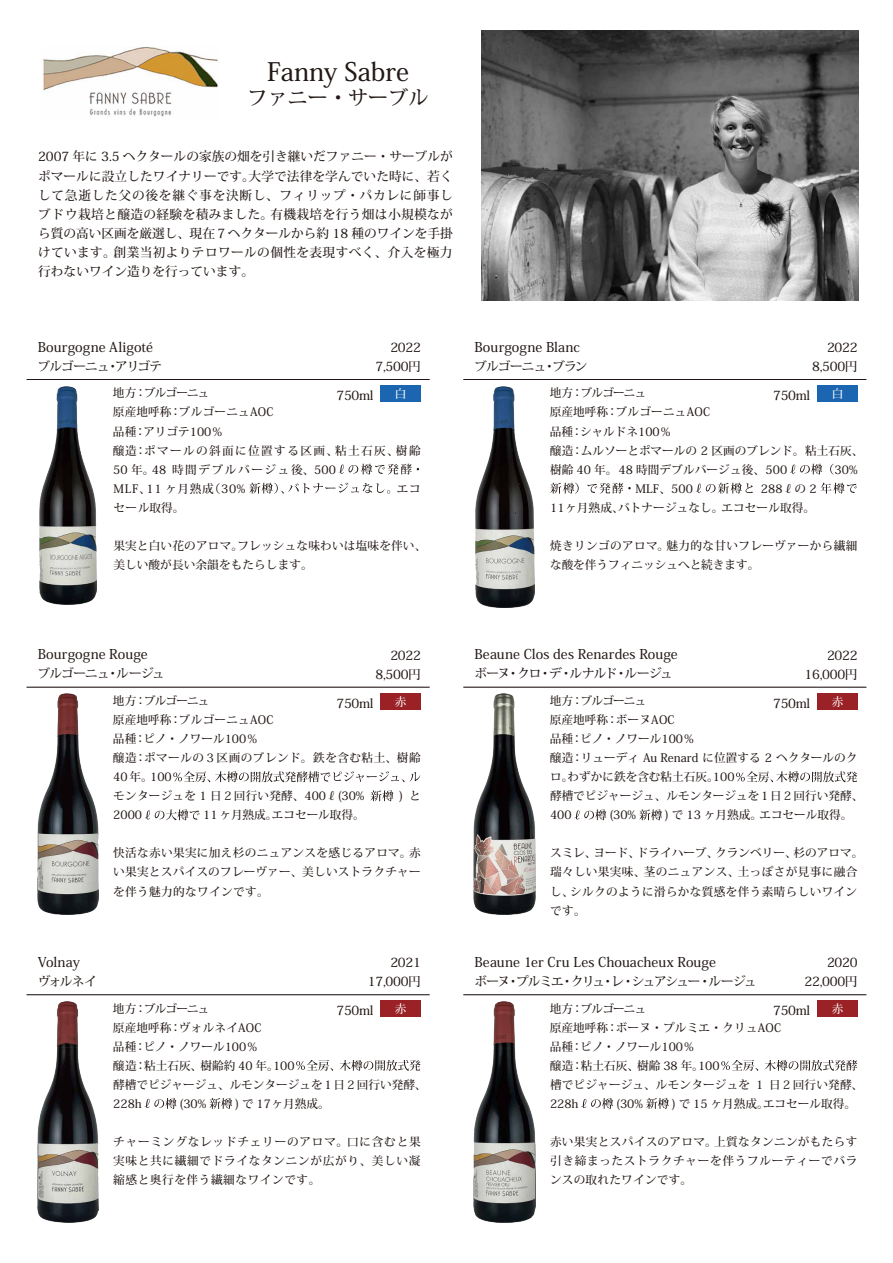
<style>
.page{position:relative;width:893px;height:1263px;background:#fff}
.page>*{position:absolute;margin:0;border:0;box-sizing:border-box;transform-origin:0 0}
.t1{font:500 25.35px "Koz Min Pr 6 N";color:#221815}
.t2{font:500 20.1px "Koz Min Pr 6 N";color:#221815}
.t3{font:500 13.5px "Koz Min Pr 6 N";color:#221815}
.t4{font:500 12.75px/19px "Koz Min Pr 6 N";letter-spacing:-.025em;color:#221815;text-align:right}
.t5{font:500 12.75px "Koz Min Pr 6 N";letter-spacing:-.11em;color:#221815}
.t6{font:500 12.75px "Koz Min Pr 6 N";letter-spacing:-.07em;color:#221815}
.t7{font:500 12.75px "Koz Min Pr 6 N";letter-spacing:-.075em;color:#221815}
.t8{font:500 12.75px "Koz Min Pr 6 N";letter-spacing:-.065em;color:#221815}
.t9{font:500 11.7px/19px "Koz Min Pr 6 N";letter-spacing:.015em;color:#221815}
.t10{font:500 11.7px/19px "Koz Min Pr 6 N";letter-spacing:.06em;color:#221815}
.t11{font:500 11.7px "Koz Min Pr 6 N";color:#fff}
</style>
<div class="page">
<img style="left:482px;top:31px;width:376px;height:269px">
<hr style="left:27px;top:379px;width:403px;height:1px;background:#221815">
<svg style="left:339px;top:463px;width:80px;height:12px"></svg>
<svg style="left:249px;top:483px;width:141px;height:11px"></svg>
<div style="left:381px;top:385px;width:40px;height:17px;background:#1c65b1"></div>
<img style="left:39px;top:386px;width:58px;height:218px">
<hr style="left:463px;top:379px;width:403px;height:1px;background:#221815">
<svg style="left:790px;top:463px;width:44px;height:12px"></svg>
<svg style="left:550px;top:483px;width:81px;height:11px"></svg>
<svg style="left:696px;top:483px;width:57px;height:11px"></svg>
<svg style="left:821px;top:483px;width:36px;height:11px"></svg>
<div style="left:817px;top:385px;width:40px;height:17px;background:#1c65b1"></div>
<img style="left:476px;top:386px;width:58px;height:221px">
<hr style="left:27px;top:687px;width:403px;height:1px;background:#221815">
<svg style="left:173px;top:771px;width:247px;height:11px"></svg>
<svg style="left:371px;top:790px;width:22px;height:11px"></svg>
<svg style="left:145px;top:809px;width:55px;height:11px"></svg>
<div style="left:381px;top:693px;width:40px;height:17px;background:#9a2226"></div>
<img style="left:37px;top:694px;width:62px;height:221px">
<hr style="left:463px;top:687px;width:403px;height:1px;background:#221815">
<svg style="left:736px;top:771px;width:121px;height:11px"></svg>
<svg style="left:574px;top:809px;width:32px;height:11px"></svg>
<svg style="left:639px;top:809px;width:23px;height:11px"></svg>
<div style="left:817px;top:693px;width:40px;height:17px;background:#9a2226"></div>
<img style="left:474px;top:694px;width:62px;height:221px">
<hr style="left:27px;top:994px;width:403px;height:1px;background:#221815">
<svg style="left:296px;top:1060px;width:124px;height:11px"></svg>
<svg style="left:144px;top:1098px;width:32px;height:11px"></svg>
<svg style="left:210px;top:1098px;width:22px;height:11px"></svg>
<img style="left:37px;top:1001px;width:62px;height:221px">
<div style="left:381px;top:1000px;width:40px;height:17px;background:#9a2226"></div>
<img style="left:43px;top:47px;width:175px;height:70px">
<hr style="left:463px;top:994px;width:403px;height:1px;background:#221815">
<svg style="left:721px;top:1060px;width:136px;height:11px"></svg>
<svg style="left:581px;top:1098px;width:32px;height:11px"></svg>
<svg style="left:646px;top:1098px;width:23px;height:11px"></svg>
<div style="left:817px;top:1000px;width:40px;height:17px;background:#9a2226"></div>
<img style="left:474px;top:1001px;width:62px;height:221px">
<h1 class="t1" style="left:267px;top:57px;width:144px">Fanny Sabre</h1>
<h2 class="t2" style="left:248px;top:87px;width:182px">ファニー・サーブル</h2>
<p class="t4" style="left:38px;top:148px;width:416px;text-align:justify">2007 年に 3.5 ヘクタールの家族の畑を引き継いだファニー・サーブルがポマールに設立したワイナリーです。大学で法律を学んでいた時に、若くして急逝した父の後を継ぐ事を決断し、フィリップ・パカレに師事しブドウ栽培と醸造の経験を積みました。有機栽培を行う畑は小規模ながら質の高い区画を厳選し、現在７ヘクタールから約 18 種のワインを手掛けています。創業当初よりテロワールの個性を表現すべく、介入を極力行わないワイン造りを行っています。</p>
<p class="t3" style="left:38px;top:339px;width:117px">Bourgogne Aligoté</p>
<p class="t6" style="left:38px;top:359px;width:126px">ブルゴーニュ・アリゴテ</p>
<p class="t4" style="left:375px;top:338px;width:47px">2022<br>7,500円</p>
<p class="t10" style="left:113px;top:384px;width:309px">地方：ブルゴーニュ<br>原産地呼称：ブルゴーニュAOC<br>品種：アリゴテ100％<br>醸造：ポマールの斜面に位置する区画、粘土石灰、樹齢<br>50 年。48 時間デブルバージュ後、500<br>MLF、11 ヶ月熟成（30%</p>
<p class="t11" style="left:395px;top:387px;width:13px">白</p>
<p class="t4" style="left:336px;top:386px;width:38px">750ml</p>
<p class="t9" style="left:397px;top:479px;width:25px">エコ</p>
<p class="t9" style="left:113px;top:498px;width:73px">セール取得。</p>
<p class="t9" style="left:113px;top:536px;width:315px">果実と白い花のアロマ。フレッシュな味わいは塩味を伴い、美しい酸が長い余韻をもたらします。</p>
<p class="t3" style="left:474px;top:339px;width:107px">Bourgogne Blanc</p>
<p class="t6" style="left:474px;top:359px;width:115px">ブルゴーニュ・ブラン</p>
<p class="t4" style="left:812px;top:338px;width:47px">2022<br>8,500円</p>
<p class="t9" style="left:550px;top:384px;width:315px">地方：ブルゴーニュ<br>原産地呼称：ブルゴーニュAOC<br>品種：シャルドネ100％<br>醸造：ムルソーとポマールの 2 区画のブレンド。粘土石灰、樹齢 40 年。 48 時間デブルバージュ後、500</p>
<p class="t11" style="left:832px;top:387px;width:13px">白</p>
<p class="t4" style="left:773px;top:386px;width:38px">750ml</p>
<p class="t9" style="left:834px;top:460px;width:25px">30%</p>
<p class="t9" style="left:550px;top:479px;width:268px;text-align:right">288ℓの 2<br>11ヶ月熟成、バトナージュなし。エコセール取得。</p>
<p class="t9" style="left:550px;top:536px;width:309px">焼きリンゴのアロマ。魅力的な甘いフレーヴァーから繊細な酸を伴うフィニッシュへと続きます。</p>
<p class="t9" style="left:635px;top:479px;width:59px">MLF、500</p>
<p class="t3" style="left:38px;top:647px;width:111px">Bourgogne Rouge</p>
<p class="t8" style="left:38px;top:666px;width:128px">ブルゴーニュ・ルージュ</p>
<p class="t4" style="left:375px;top:646px;width:47px">2022<br>8,500円</p>
<p class="t9" style="left:113px;top:691px;width:309px">地方：ブルゴーニュ<br>原産地呼称：ブルゴーニュAOC<br>品種：ピノ・ノワール100％<br>醸造：ポマールの３区画のブレンド。 鉄を含む粘土、樹齢<br>40年。100<br>モンタージュを 1 日２回行い発酵、400ℓ(30%</p>
<p class="t11" style="left:395px;top:695px;width:13px">赤</p>
<p class="t4" style="left:336px;top:694px;width:38px">750ml</p>
<p class="t9" style="left:400px;top:787px;width:23px">) と</p>
<p class="t9" style="left:113px;top:806px;width:30px">2000</p>
<p class="t9" style="left:203px;top:806px;width:163px">11ヶ月熟成。エコセール取得。</p>
<p class="t9" style="left:113px;top:844px;width:309px;text-align:justify">快活な赤い果実に加え杉のニュアンスを感じるアロマ。赤い果実とスパイスのフレーヴァー、美しいストラクチャーを伴う魅力的なワインです。</p>
<p class="t3" style="left:474px;top:647px;width:205px">Beaune Clos des Renardes Rouge</p>
<p class="t7" style="left:474px;top:666px;width:200px">ボーヌ・クロ・デ・ルナルド・ルージュ</p>
<p class="t4" style="left:805px;top:646px;width:55px">2022<br>16,000円</p>
<p class="t9" style="left:550px;top:691px;width:315px">地方：ブルゴーニュ<br>原産地呼称：ボーヌAOC<br>品種：ピノ・ノワール100％<br>醸造：リューディ Au Renard に位置する 2 ヘクタールのクロ。わずかに鉄を含む粘土石灰。100<br>酵槽でピジャージュ、ルモンタージュを1日２回行い発酵、<br>400</p>
<p class="t11" style="left:832px;top:695px;width:13px">赤</p>
<p class="t4" style="left:773px;top:694px;width:39px">750ml</p>
<p class="t9" style="left:609px;top:806px;width:28px">(30%</p>
<p class="t9" style="left:665px;top:806px;width:189px">) で 13 ヶ月熟成。エコセール取得。</p>
<p class="t9" style="left:550px;top:844px;width:315px">スミレ、ヨード、ドライハーブ、クランベリー、杉のアロマ。瑞々しい果実味、茎のニュアンス、土っぽさが見事に融合し、シルクのように滑らかな質感を伴う素晴らしいワインです。</p>
<p class="t3" style="left:38px;top:954px;width:44px">Volnay</p>
<p class="t4" style="left:38px;top:972px;width:61px">ヴォルネイ</p>
<p class="t4" style="left:368px;top:953px;width:55px">2021<br>17,000円</p>
<p class="t9" style="left:113px;top:999px;width:315px">地方：ブルゴーニュ<br>原産地呼称：ヴォルネイAOC<br>品種：ピノ・ノワール100％<br>醸造：粘土石灰、樹齢約 40 年。100<br>酵槽でピジャージュ、ルモンタージュを1日２回行い発酵、<br>228h</p>
<p class="t11" style="left:395px;top:1002px;width:13px">赤</p>
<p class="t4" style="left:336px;top:1001px;width:38px">750ml</p>
<p class="t9" style="left:180px;top:1094px;width:28px">(30%</p>
<p class="t9" style="left:235px;top:1094px;width:96px">) で 17ヶ月熟成。</p>
<p class="t9" style="left:113px;top:1132px;width:309px;text-align:justify">チャーミングなレッドチェリーのアロマ。口に含むと果実味と共に繊細でドライなタンニンが広がり、美しい凝縮感と奥行を伴う繊細なワインです。</p>
<p class="t3" style="left:474px;top:954px;width:243px">Beaune 1er Cru Les Chouacheux Rouge</p>
<p class="t5" style="left:474px;top:974px;width:284px">ボーヌ・プルミエ・クリュ・レ・シュアシュー・ルージュ</p>
<p class="t4" style="left:805px;top:953px;width:55px">2020<br>22,000円</p>
<p class="t9" style="left:550px;top:999px;width:315px">地方：ブルゴーニュ<br>原産地呼称：ボーヌ・プルミエ・クリュAOC<br>品種：ピノ・ノワール100％<br>醸造：粘土石灰、樹齢 38 年。100<br>槽でピジャージュ、ルモンタージュを 1 日２回行い発酵、<br>228h</p>
<p class="t11" style="left:832px;top:1002px;width:13px">赤</p>
<p class="t4" style="left:773px;top:1001px;width:38px">750ml</p>
<p class="t9" style="left:616px;top:1094px;width:28px">(30%</p>
<p class="t9" style="left:672px;top:1094px;width:185px">) で 15 ヶ月熟成。エコセール取得。</p>
<p class="t9" style="left:550px;top:1132px;width:309px;text-align:justify">赤い果実とスパイスのアロマ。上質なタンニンがもたらす引き締まったストラクチャーを伴うフルーティーでバランスの取れたワインです。</p>
</div>
